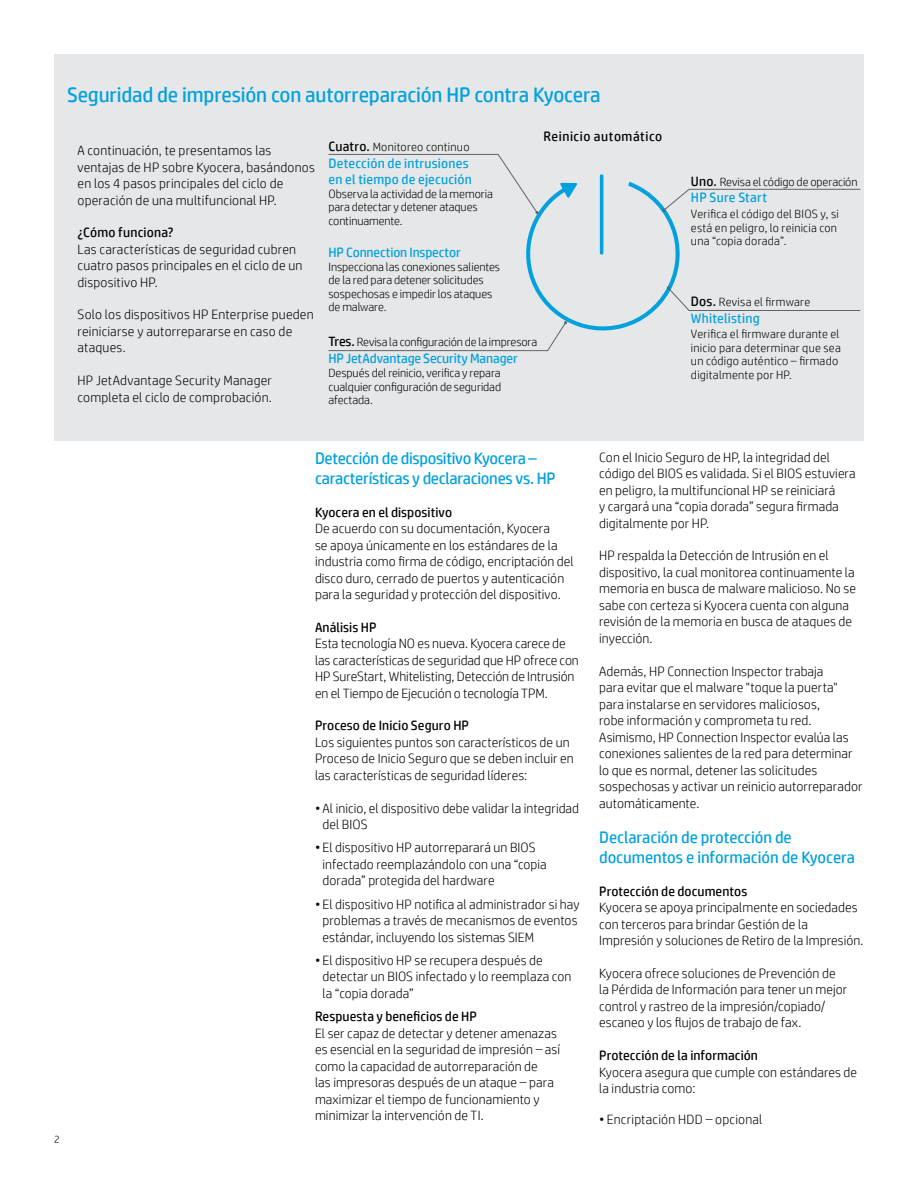
<style>
.page{position:relative;width:918px;height:1188px;background:#fff}
.page>*{position:absolute;margin:0;border:0;box-sizing:border-box;transform-origin:0 0}
.t1{font:21px "HP Simplified";letter-spacing:-.01em;color:#00a1dd}
.t2{font:16.5px/19.5px "HP Simplified";letter-spacing:-.015em;color:#00a1dd}
.t3{font:300 13.5px/16.5px "HP Simplified";letter-spacing:.005em;color:#000}
.t4{font:13.5px "HP Simplified";letter-spacing:.005em;color:#000}
.t5{font:13.5px/16.5px "HP Simplified";letter-spacing:.01em;color:#00a1dd}
.t6{font:13.5px "HP Simplified";letter-spacing:-.01em;color:#00a1dd}
.t7{font:13.5px "HP Simplified";letter-spacing:.04em;color:#000}
.t8{font:300 12px/13.5px "HP Simplified";letter-spacing:-.005em;color:#000}
.t9{font:300 12px/13.5px "HP Simplified";letter-spacing:.02em;color:#000}
.t10{font:300 12px "HP Simplified";letter-spacing:.015em;color:#000}
.t11{font:300 10.5px "HP Simplified";color:#000}
.s1{font-weight:400;font-size:13.5px}
</style>
<div class="page">
<div style="left:54px;top:54px;width:810px;height:386px;background:#e6e7e8"></div>
<svg style="left:328px;top:154px;width:533px;height:197px"></svg>
<h1 class="t1" style="left:67px;top:81px;width:535px">Seguridad de impresión con autorreparación HP contra Kyocera</h1>
<p class="t7" style="left:543px;top:127px;width:120px">Reinicio automático</p>
<p class="t9" style="left:328px;top:140px;width:143px"><span class="s1">Cuatro.</span> Monitoreo continuo</p>
<p class="t5" style="left:328px;top:155px;width:145px">Detección de intrusiones en el tiempo de ejecución</p>
<p class="t8" style="left:328px;top:186px;width:166px">Observa la actividad de la memoria para detectar y detener ataques continuamente.</p>
<p class="t6" style="left:328px;top:244px;width:134px">HP Connection Inspector</p>
<p class="t8" style="left:328px;top:260px;width:173px">Inspecciona las conexiones salientes de la red para detener solicitudes sospechosas e impedir los ataques de malware.</p>
<p class="t3" style="left:78px;top:142px;width:239px">A continuación, te presentamos las ventajas de HP sobre Kyocera, basándonos en los 4 pasos principales del ciclo de operación de una multifuncional HP.</p>
<p class="t4" style="left:78px;top:224px;width:98px">¿Cómo funciona?</p>
<p class="t3" style="left:78px;top:240px;width:226px">Las características de seguridad cubren cuatro pasos principales en el ciclo de un dispositivo HP.</p>
<p class="t3" style="left:78px;top:306px;width:238px">Solo los dispositivos HP Enterprise pueden reiniciarse y autorrepararse en caso de ataques.</p>
<p class="t3" style="left:78px;top:372px;width:196px">HP JetAdvantage Security Manager completa el ciclo de comprobación.</p>
<p class="t8" style="left:328px;top:335px;width:210px"><span class="s1">Tres.</span> Revisa la configuración de la impresora</p>
<p class="t6" style="left:328px;top:349px;width:191px">HP JetAdvantage Security Manager</p>
<p class="t8" style="left:328px;top:366px;width:174px;text-align:justify">Después del reinicio, verifica y repara cualquier configuración de seguridad afectada.</p>
<p class="t8" style="left:691px;top:175px;width:168px"><span class="s1">Uno.</span> Revisa el código de operación</p>
<p class="t5" style="left:691px;top:189px;width:78px">HP Sure Start</p>
<p class="t9" style="left:691px;top:207px;width:149px">Verifica el código del BIOS y, si está en peligro, lo reinicia con una “copia dorada”.</p>
<p class="t10" style="left:691px;top:294px;width:121px"><span class="s1">Dos.</span> Revisa el firmware</p>
<p class="t5" style="left:691px;top:310px;width:70px">Whitelisting</p>
<p class="t9" style="left:691px;top:327px;width:151px">Verifica el firmware durante el inicio para determinar que sea un código auténtico – firmado digitalmente por HP.</p>
<p class="t11" style="left:54px;top:1132px;width:7px">2</p>
<p class="t2" style="left:315px;top:449px;width:242px">Detección de dispositivo Kyocera – características y declaraciones vs. HP</p>
<p class="t4" style="left:315px;top:503px;width:139px">Kyocera en el dispositivo</p>
<p class="t3" style="left:315px;top:520px;width:260px">De acuerdo con su documentación, Kyocera<br>se apoya únicamente en los estándares de la industria como firma de código, encriptación del disco duro, cerrado de puertos y autenticación para la seguridad y protección del dispositivo.</p>
<p class="t4" style="left:315px;top:618px;width:63px">Análisis HP</p>
<p class="t3" style="left:315px;top:635px;width:265px">Esta tecnología NO es nueva. Kyocera carece de las características de seguridad que HP ofrece con HP SureStart, Whitelisting, Detección de Intrusión en el Tiempo de Ejecución o tecnología TPM.</p>
<p class="t4" style="left:315px;top:717px;width:156px">Proceso de Inicio Seguro HP</p>
<p class="t3" style="left:315px;top:734px;width:260px">Los siguientes puntos son característicos de un<br>Proceso de Inicio Seguro que se deben incluir en las características de seguridad líderes:</p>
<p class="t3" style="left:323px;top:799px;width:258px;text-indent:-8px">• Al inicio, el dispositivo debe validar la integridad del BIOS</p>
<p class="t3" style="left:323px;top:839px;width:226px;text-indent:-8px">• El dispositivo HP autorreparará un BIOS infectado reemplazándolo con una “copia dorada” protegida del hardware</p>
<p class="t3" style="left:323px;top:895px;width:259px;text-indent:-8px">• El dispositivo HP notifica al administrador si hay problemas a través de mecanismos de eventos estándar, incluyendo los sistemas SIEM</p>
<p class="t3" style="left:323px;top:952px;width:250px;text-indent:-8px">• El dispositivo HP se recupera después de detectar un BIOS infectado y lo reemplaza con la “copia dorada”</p>
<p class="t4" style="left:315px;top:1008px;width:163px">Respuesta y beneficios de HP</p>
<p class="t3" style="left:315px;top:1024px;width:247px">El ser capaz de detectar y detener amenazas es esencial en la seguridad de impresión – así como la capacidad de autorreparación de<br>las impresoras después de un ataque – para maximizar el tiempo de funcionamiento y minimizar la intervención de TI.</p>
<p class="t3" style="left:599px;top:449px;width:258px">Con el Inicio Seguro de HP, la integridad del código del BIOS es validada. Si el BIOS estuviera en peligro, la multifuncional HP se reiniciará<br>y cargará una “copia dorada” segura firmada digitalmente por HP.</p>
<p class="t3" style="left:599px;top:547px;width:258px">HP respalda la Detección de Intrusión en el dispositivo, la cual monitorea continuamente la memoria en busca de malware malicioso. No se sabe con certeza si Kyocera cuenta con alguna revisión de la memoria en busca de ataques de inyección.</p>
<p class="t3" style="left:599px;top:662px;width:265px">Además, HP Connection Inspector trabaja<br>para evitar que el malware "toque la puerta" para instalarse en servidores maliciosos,<br>robe información y comprometa tu red.<br>Asimismo, HP Connection Inspector evalúa las conexiones salientes de la red para determinar lo que es normal, detener las solicitudes sospechosas y activar un reinicio autorreparador automáticamente.</p>
<p class="t2" style="left:599px;top:828px;width:257px">Declaración de protección de documentos e información de Kyocera</p>
<p class="t4" style="left:599px;top:882px;width:150px">Protección de documentos</p>
<p class="t3" style="left:599px;top:899px;width:266px">Kyocera se apoya principalmente en sociedades con terceros para brindar Gestión de la<br>Impresión y soluciones de Retiro de la Impresión.</p>
<p class="t3" style="left:599px;top:965px;width:250px">Kyocera ofrece soluciones de Prevención de la Pérdida de Información para tener un mejor control y rastreo de la impresión/copiado/ escaneo y los flujos de trabajo de fax.</p>
<p class="t4" style="left:599px;top:1047px;width:160px">Protección de la información</p>
<p class="t3" style="left:599px;top:1063px;width:260px">Kyocera asegura que cumple con estándares de la industria como:</p>
<p class="t3" style="left:599px;top:1110px;width:165px">• Encriptación HDD – opcional</p>
</div>
